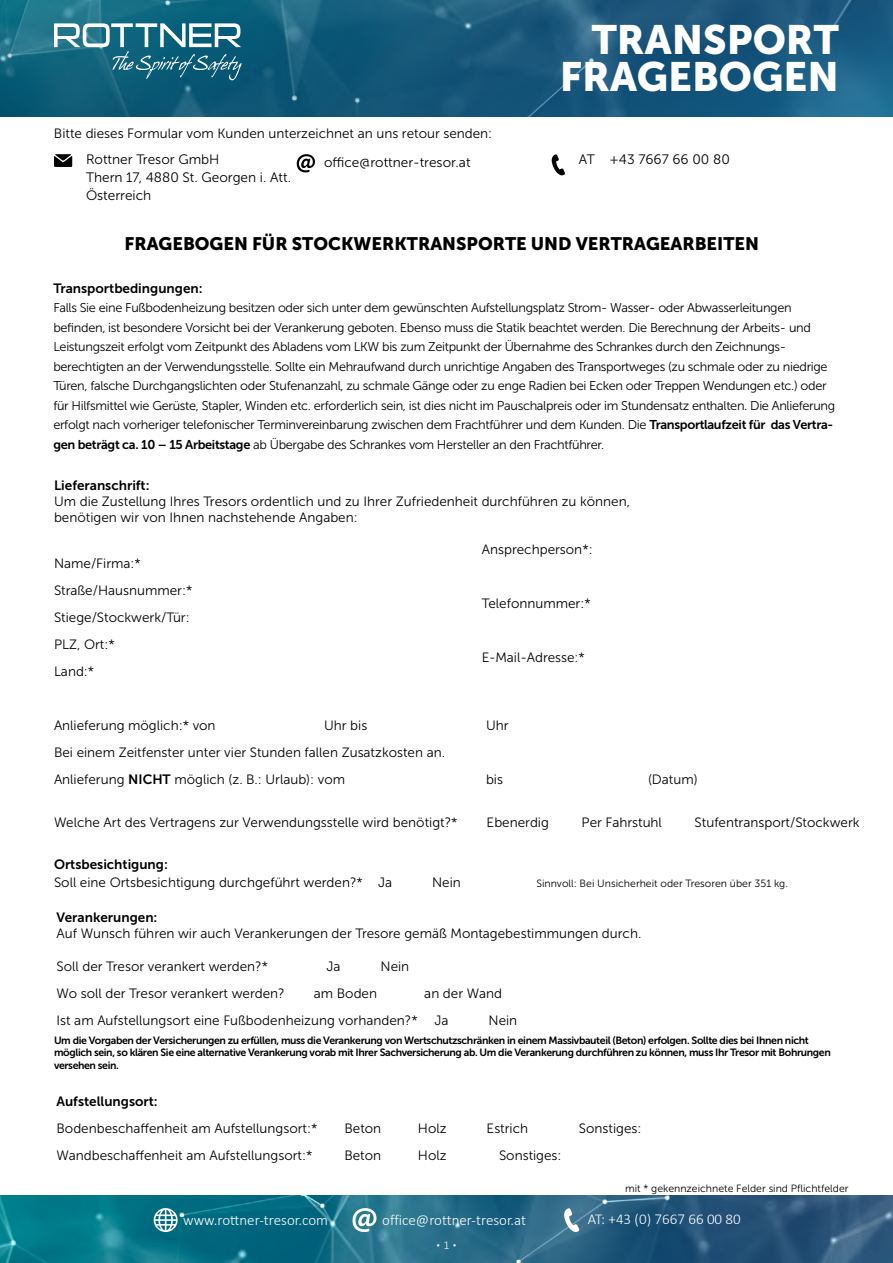
<style>
.page{position:relative;width:893px;height:1263px;background:#fff}
.page>*{position:absolute;margin:0;border:0;box-sizing:border-box;transform-origin:0 0}
.t1{font:40.65px/36.6px "Museo Sans 900";color:#fff;text-align:right}
.t2{font:18px "Museo Sans 900";color:#000}
.t3{font:300 15px "Calibri";color:#fff}
.t4{font:13.65px/18px "Museo Sans 300";color:#000}
.t5{font:13.5px/27px "Museo Sans 300";color:#000}
.t6{font:13.5px "Museo Sans 700";color:#000}
.t7{font:12.75px/19.5px "Museo Sans 300";letter-spacing:-.025em;color:#000}
.t8{font:300 12px "Calibri";color:#fff}
.t9{font:10.5px/12.6px "Museo Sans 700";letter-spacing:-.035em;color:#000}
.t10{font:10.5px "Museo Sans 300";color:#000}
.s1{font-family:"Museo Sans 700"}
</style>
<div class="page">
<img style="left:0;top:0;width:893px;height:116px">
<img style="left:0;top:1195px;width:893px;height:68px">
<svg style="left:154px;top:1208px;width:24px;height:24px"></svg>
<svg style="left:353px;top:1208px;width:23px;height:24px"></svg>
<svg style="left:563px;top:1208px;width:16px;height:24px"></svg>
<svg style="left:54px;top:23px;width:188px;height:57px;background:#3f8196"></svg>
<svg style="left:54px;top:154px;width:18px;height:13px"></svg>
<svg style="left:297px;top:154px;width:18px;height:18px"></svg>
<svg style="left:551px;top:154px;width:14px;height:21px"></svg>
<p class="t5" style="left:54px;top:120px;width:440px">Bitte dieses Formular vom Kunden unterzeichnet an uns retour senden:</p>
<h1 class="t1" style="left:560px;top:21px;width:281px">TRANSPORT<br>FRAGEBOGEN</h1>
<p class="t4" style="left:86px;top:151px;width:207px">Rottner Tresor GmbH<br>Thern 17, 4880 St. Georgen i. Att.<br>Österreich</p>
<p class="t4" style="left:324px;top:154px;width:148px">office@rottner-tresor.at</p>
<p class="t4" style="left:579px;top:151px;width:152px">AT +43 7667 66 00 80</p>
<h2 class="t2" style="left:125px;top:233px;width:636px">FRAGEBOGEN FÜR STOCKWERKTRANSPORTE UND VERTRAGEARBEITEN</h2>
<p class="t6" style="left:53px;top:281px;width:151px">Transportbedingungen:</p>
<p class="t7" style="left:53px;top:298px;width:783px">Falls Sie eine Fußbodenheizung besitzen oder sich unter dem gewünschten Aufstellungsplatz Strom- Wasser- oder Abwasserleitungen befinden, ist besondere Vorsicht bei der Verankerung geboten. Ebenso muss die Statik beachtet werden. Die Berechnung der Arbeits- und Leistungszeit erfolgt vom Zeitpunkt des Abladens vom LKW bis zum Zeitpunkt der Übernahme des Schrankes durch den Zeichnungs&shy;berechtigten an der Verwendungsstelle. Sollte ein Mehraufwand durch unrichtige Angaben des Transportweges (zu schmale oder zu niedrige Türen, falsche Durchgangslichten oder Stufenanzahl, zu schmale Gänge oder zu enge Radien bei Ecken oder Treppen Wendungen etc.) oder für Hilfsmittel wie Gerüste, Stapler, Winden etc. erforderlich sein, ist dies nicht im Pauschalpreis oder im Stundensatz enthalten. Die Anlieferung erfolgt nach vorheriger telefonischer Terminvereinbarung zwischen dem Frachtführer und dem Kunden. Die <span class="s1">Transportlaufzeit für das Vertra&shy;gen beträgt ca. 10 – 15 Arbeitstage</span> ab Übergabe des Schrankes vom Hersteller an den Frachtführer.</p>
<p class="t6" style="left:54px;top:478px;width:97px">Lieferanschrift:</p>
<p class="t5" style="left:54px;top:493px;width:578px;line-height:16.2px">Um die Zustellung Ihres Tresors ordentlich und zu Ihrer Zufriedenheit durchführen zu können, benötigen wir von Ihnen nachstehende Angaben:</p>
<p class="t5" style="left:54px;top:549px;width:140px">Name/Firma:*<br>Straße/Hausnummer:*<br>Stiege/Stockwerk/Tür:<br>PLZ, Ort:*<br>Land:*</p>
<p class="t5" style="left:482px;top:535px;width:112px">Ansprechperson*:</p>
<p class="t5" style="left:482px;top:589px;width:110px">Telefonnummer:*</p>
<p class="t5" style="left:482px;top:643px;width:105px">E-Mail-Adresse:*</p>
<p class="t5" style="left:54px;top:711px;width:163px">Anlieferung möglich:* von</p>
<p class="t5" style="left:324px;top:711px;width:45px">Uhr bis</p>
<p class="t5" style="left:486px;top:711px;width:24px">Uhr</p>
<p class="t5" style="left:54px;top:738px;width:393px">Bei einem Zeitfenster unter vier Stunden fallen Zusatzkosten an.<br>Anlieferung <span class="s1">NICHT</span> möglich (z. B.: Urlaub): vom</p>
<p class="t5" style="left:486px;top:765px;width:19px">bis</p>
<p class="t5" style="left:648px;top:765px;width:51px">(Datum)</p>
<p class="t5" style="left:54px;top:809px;width:405px">Welche Art des Vertragens zur Verwendungsstelle wird benötigt?*</p>
<p class="t5" style="left:487px;top:809px;width:64px">Ebenerdig</p>
<p class="t5" style="left:582px;top:809px;width:82px">Per Fahrstuhl</p>
<p class="t5" style="left:695px;top:809px;width:166px">Stufentransport/Stockwerk</p>
<p class="t6" style="left:54px;top:857px;width:115px">Ortsbesichtigung:</p>
<p class="t5" style="left:54px;top:869px;width:340px">Soll eine Ortsbesichtigung durchgeführt werden?* Ja</p>
<p class="t5" style="left:432px;top:869px;width:30px">Nein</p>
<p class="t10" style="left:536px;top:878px;width:253px">Sinnvoll: Bei Unsicherheit oder Tresoren über 351 kg.</p>
<p class="t6" style="left:56px;top:910px;width:102px">Verankerungen:</p>
<p class="t5" style="left:56px;top:920px;width:586px">Auf Wunsch führen wir auch Verankerungen der Tresore gemäß Montagebestimmungen durch.</p>
<p class="t5" style="left:56px;top:952px;width:213px">Soll der Tresor verankert werden?*</p>
<p class="t5" style="left:326px;top:952px;width:16px">Ja</p>
<p class="t5" style="left:380px;top:952px;width:30px">Nein</p>
<p class="t5" style="left:56px;top:979px;width:230px">Wo soll der Tresor verankert werden?</p>
<p class="t5" style="left:314px;top:979px;width:65px">am Boden</p>
<p class="t5" style="left:56px;top:979px;width:447px;text-indent:368px">an der Wand<br>Ist am Aufstellungsort eine Fußbodenheizung vorhanden?* Ja</p>
<p class="t5" style="left:488px;top:1006px;width:30px">Nein</p>
<p class="t9" style="left:54px;top:1033px;width:778px">Um die Vorgaben der Versicherungen zu erfüllen, muss die Verankerung von Wertschutzschränken in einem Massivbauteil (Beton) erfolgen. Sollte dies bei Ihnen nicht möglich sein, so klären Sie eine alternative Verankerung vorab mit Ihrer Sachversicherung ab. Um die Verankerung durchführen zu können, muss Ihr Tresor mit Bohrungen versehen sein.</p>
<p class="t6" style="left:56px;top:1093px;width:103px">Aufstellungsort:</p>
<p class="t5" style="left:56px;top:1114px;width:262px">Bodenbeschaffenheit am Aufstellungsort:*</p>
<p class="t5" style="left:344px;top:1114px;width:38px">Beton</p>
<p class="t5" style="left:418px;top:1114px;width:30px">Holz</p>
<p class="t5" style="left:487px;top:1114px;width:43px">Estrich</p>
<p class="t5" style="left:579px;top:1114px;width:64px">Sonstiges:</p>
<p class="t5" style="left:56px;top:1141px;width:257px">Wandbeschaffenheit am Aufstellungsort:*</p>
<p class="t5" style="left:344px;top:1141px;width:38px">Beton</p>
<p class="t5" style="left:418px;top:1141px;width:30px">Holz</p>
<p class="t5" style="left:499px;top:1141px;width:64px">Sonstiges:</p>
<p class="t10" style="left:625px;top:1182px;width:225px">mit * gekennzeichnete Felder sind Pflichtfelder</p>
<p class="t3" style="left:183px;top:1211px;width:146px">www.rottner-tresor.com</p>
<p class="t3" style="left:382px;top:1211px;width:145px">office@rottner-tresor.at</p>
<p class="t3" style="left:588px;top:1209px;width:154px">AT: +43 (0) 7667 66 00 80</p>
<p class="t8" style="left:436px;top:1237px;width:23px">▪ 1 ▪</p>
</div>
